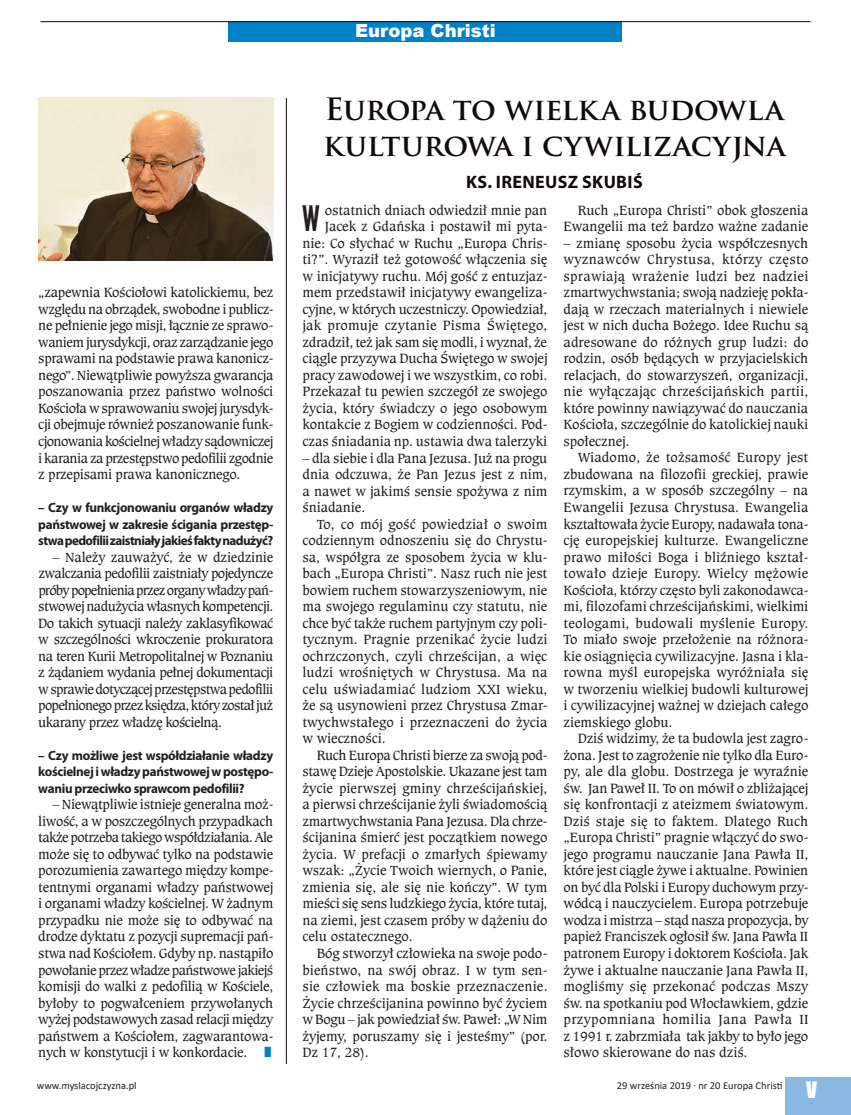
<style>
.page{position:relative;width:851px;height:1115px;background:#fff}
.page>*{position:absolute;margin:0;border:0;box-sizing:border-box;transform-origin:0 0}
.t1{font:34.95px "League Gothic";color:#231f20}
.t2{font:700 30px/36px "Trajan Pro";letter-spacing:-.01em;color:#110a0c}
.t3{font:700 18px "Myriad Pro";letter-spacing:.02em;color:#110a0c}
.t4{font:900 18px "Arial";color:#fff}
.t5{font:14.1px/16.5px "Caxton Bk EU";letter-spacing:-.01em;color:#231f20;text-align:justify}
.t6{font:700 13.35px/16.5px "Myriad Pro";letter-spacing:-.03em;color:#231f20;text-align:justify}
.t7{font:10.5px "Calibri";color:#231f20}
.s1{font-family:"Arial";font-weight:900;color:#0082c9}
.s2{font-family:"Impact";font-size:20.7px;color:#fff}
</style>
<div class="page">
<div style="left:229px;top:22px;width:393px;height:20px;background:#0082c9"></div>
<hr style="left:40px;top:21px;width:770px;height:1px;background:#110a0c">
<div style="left:785px;top:1077px;width:65px;height:37px;background:#89b9e3"></div>
<hr style="left:286px;top:98px;width:1px;height:965px;background:#110a0c">
<img style="left:38px;top:98px;width:235px;height:162px">
<p class="t4" style="left:355px;top:18px;width:142px">Europa Christi</p>
<p class="t5" style="left:38px;top:284px;width:237px">„zapewnia Kościołowi katolickiemu, bez względu na obrządek, swobodne i publicz&shy;ne pełnienie jego misji, łącznie ze sprawo&shy;waniem jurysdykcji, oraz zarządzanie jego sprawami na podstawie prawa kanonicz&shy;nego”. Niewątpliwie powyższa gwarancja poszanowania przez państwo wolności Kościoła w sprawowaniu swojej jurysdyk&shy;cji obejmuje również poszanowanie funk&shy;cjonowania kościelnej władzy sądowniczej i karania za przestępstwo pedofilii zgodnie z przepisami prawa kanonicznego.</p>
<p class="t6" style="left:38px;top:499px;width:237px">– Czy w funkcjonowaniu organów władzy państwowej w zakresie ścigania przestęp&shy;stwa pedofilii zaistniały jakieś fakty nadużyć?</p>
<p class="t5" style="left:38px;top:548px;width:237px;text-indent:14px">– Należy zauważyć, że w dziedzinie zwalczania pedofilii zaistniały pojedyncze próby popełnienia przez organy władzy pań&shy;stwowej nadużycia własnych kompetencji.<br>Do takich sytuacji należy zaklasyfikować w szczególności wkroczenie prokuratora na teren Kurii Metropolitalnej w Poznaniu z żądaniem wydania pełnej dokumentacji w sprawie dotyczącej przestępstwa pedofilii popełnionego przez księdza, który został już ukarany przez władzę kościelną.</p>
<p class="t6" style="left:38px;top:747px;width:236px">– Czy możliwe jest współdziałanie władzy kościelnej iwładzy państwowej wpostępo&shy;waniu przeciwko sprawcom pedofilii?</p>
<p class="t5" style="left:38px;top:796px;width:236px;text-indent:14px">– Niewątpliwie istnieje generalna moż&shy;liwość, a w poszczególnych przypadkach także potrzeba takiego współdziałania. Ale może się to odbywać tylko na podstawie porozumienia zawartego między kompe&shy;tentnymi organami władzy państwowej i organami władzy kościelnej. W żadnym przypadku nie może się to odbywać na drodze dyktatu z pozycji supremacji pań&shy;stwa nad Kościołem. Gdyby np. nastąpiło powołanie przez władze państwowe jakiejś komisji do walki z pedofilią w Kościele, byłoby to pogwałceniem przywołanych wyżej podstawowych zasad relacji między państwem a Kościołem, zagwarantowa&shy;nych w konstytucji i w konkordacie. <span class="s1">I</span></p>
<h2 class="t2" style="left:323px;top:92px;width:464px">Europa to wielka budowla kulturowa i cywilizacyjna</h2>
<p class="t3" style="left:466px;top:172px;width:47px">ks. Irene</p>
<p class="t3" style="left:545px;top:172px;width:91px">usz skubiś</p>
<p class="t5" style="left:302px;top:202px;width:246px;text-align:right">ostatnich dniach odwiedził mnie pan Jacek z Gdańska i postawił mi pyta&shy;nie: Co słychać w Ruchu „Europa Chris&shy;ti?”. Wyraził też gotowość włączenia się w inicjatywy ruchu. Mój gość z entuzjaz&shy;mem przedstawił inicjatywy ewangeliza&shy;cyjne, w których uczestniczy. Opowiedział, jak promuje czytanie Pisma Świętego, zdradził, też jak sam się modli, i wyznał, że ciągle przyzywa Ducha Świętego w swojej pracy zawodowej i we wszystkim, co robi.<br>Przekazał tu pewien szczegół ze swojego życia, który świadczy o jego osobowym kontakcie z Bogiem w codzienności. Pod&shy;czas śniadania np. ustawia dwa talerzyki</p>
<p class="t5" style="left:302px;top:449px;width:246px">– dla siebie i dla Pana Jezusa. Już na progu dnia odczuwa, że Pan Jezus jest z nim, a nawet w jakimś sensie spożywa z nim śniadanie.</p>
<p class="t5" style="left:302px;top:515px;width:246px;text-indent:14px">To, co mój gość powiedział o swoim codziennym odnoszeniu się do Chrystu&shy;sa, współgra ze sposobem życia w klu&shy;bach „Europa Christi”. Nasz ruch nie jest bowiem ruchem stowarzyszeniowym, nie ma swojego regulaminu czy statutu, nie chce być także ruchem partyjnym czy poli&shy;tycznym. Pragnie przenikać życie ludzi ochrzczonych, czyli chrześcijan, a więc ludzi wrośniętych w Chrystusa. Ma na celu uświadamiać ludziom XXI wieku, że są usynowieni przez Chrystusa Zmar&shy;twychwstałego i przeznaczeni do życia w wieczności.</p>
<p class="t5" style="left:302px;top:746px;width:246px;text-indent:14px">Ruch Europa Christi bierze za swoją pod&shy;stawę Dzieje Apostolskie. Ukazane jest tam życie pierwszej gminy chrześcijańskiej, a pierwsi chrześcijanie żyli świadomością zmartwychwstania Pana Jezusa. Dla chrze&shy;ścijanina śmierć jest początkiem nowego życia. W prefacji o zmarłych śpiewamy wszak: „Życie Twoich wiernych, o Panie, zmienia się, ale się nie kończy”. W tym mieści się sens ludzkiego życia, które tutaj, na ziemi, jest czasem próby w dążeniu do celu ostatecznego.</p>
<p class="t5" style="left:302px;top:944px;width:246px;text-indent:14px">Bóg stworzył człowieka na swoje podo&shy;bieństwo, na swój obraz. I w tym sen&shy;sie człowiek ma boskie przeznaczenie.<br>Życie chrześcijanina powinno być życiem w Bogu – jak powiedział św. Paweł: „W Nim żyjemy, poruszamy się i jesteśmy” (por.<br>Dz 17, 28).</p>
<h1 class="t1" style="left:302px;top:198px;width:19px">W</h1>
<p class="t5" style="left:563px;top:202px;width:246px;text-align:right">Ruch „Europa Christi” obok głoszenia<br>Ewangelii ma też bardzo ważne zadanie</p>
<p class="t5" style="left:563px;top:235px;width:246px">– zmianę sposobu życia współczesnych wyznawców Chrystusa, którzy często sprawiają wrażenie ludzi bez nadziei zmartwychwstania; swoją nadzieję pokła&shy;dają w rzeczach materialnych i niewiele jest w nich ducha Bożego. Idee Ruchu są adresowane do różnych grup ludzi: do rodzin, osób będących w przyjacielskich relacjach, do stowarzyszeń, organizacji, nie wyłączając chrześcijańskich partii, które powinny nawiązywać do nauczania Kościoła, szczególnie do katolickiej nauki społecznej.</p>
<p class="t5" style="left:563px;top:449px;width:246px;text-indent:14px">Wiadomo, że tożsamość Europy jest zbudowana na filozofii greckiej, prawie rzymskim, a w sposób szczególny – na Ewangelii Jezusa Chrystusa. Ewangelia kształtowała życie Europy, nadawała tona&shy;cję europejskiej kulturze. Ewangeliczne prawo miłości Boga i bliźniego kształ&shy;towało dzieje Europy. Wielcy mężowie Kościoła, którzy często byli zakonodawca&shy;mi, filozofami chrześcijańskimi, wielkimi teologami, budowali myślenie Europy.<br>To miało swoje przełożenie na różnora&shy;kie osiągnięcia cywilizacyjne. Jasna i kla&shy;rowna myśl europejska wyróżniała się w tworzeniu wielkiej budowli kulturowej i cywilizacyjnej ważnej w dziejach całego ziemskiego globu.</p>
<p class="t5" style="left:563px;top:730px;width:246px;text-indent:14px">Dziś widzimy, że ta budowla jest zagro&shy;żona. Jest to zagrożenie nie tylko dla Euro&shy;py, ale dla globu. Dostrzega je wyraźnie św. Jan Paweł II. To on mówił o zbliżającej się konfrontacji z ateizmem światowym.<br>Dziś staje się to faktem. Dlatego Ruch „Europa Christi” pragnie włączyć do swo&shy;jego programu nauczanie Jana Pawła II, które jest ciągle żywe i aktualne. Powinien on być dla Polski i Europy duchowym przy&shy;wódcą i nauczycielem. Europa potrzebuje wodza i mistrza – stąd nasza propozycja, by papież Franciszek ogłosił św. Jana Pawła II patronem Europy i doktorem Kościoła. Jak żywe i aktualne nauczanie Jana Pawła II, mogliśmy się przekonać podczas Mszy św. na spotkaniu pod Włocławkiem, gdzie przypomniana homilia Jana Pawła II z 1991 r. zabrzmiała tak jakby to było jego słowo skierowane do nas dziś.</p>
<p class="t7" style="left:37px;top:1077px;width:101px">www.myslacojczyzna.pl</p>
<p class="t7" style="left:617px;top:1077px;width:201px">29 września 2019 . nr 20 Europa Christi <span class="s2">V</span></p>
</div>
